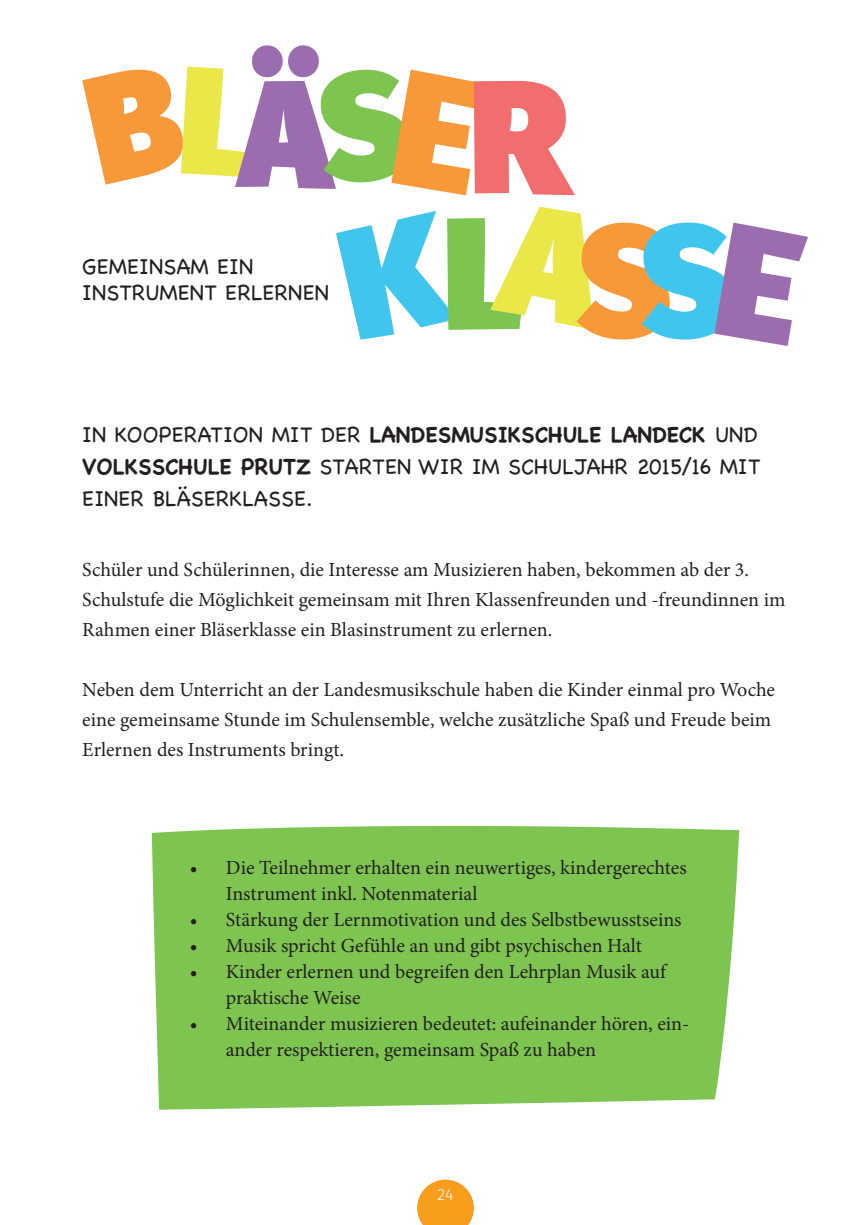
<style>
.page{position:relative;width:857px;height:1225px;background:#fff}
.page>*{position:absolute;margin:0;border:0;box-sizing:border-box;transform-origin:0 0}
.t1{font:22px/32px "Chalkboard";color:#231f20}
.t2{font:20px/30px "Minion Pro";color:#231f20}
.t3{font:300 16px "Fira Sans";color:#fff}
.s1{font-weight:700}
</style>
<div class="page">
<svg style="left:417px;top:1179px;width:56px;height:46px;background:#f9ad41"></svg>
<svg style="left:82px;top:45px;width:492px;height:150px"></svg>
<svg style="left:336px;top:207px;width:471px;height:139px"></svg>
<div style="left:152px;top:826px;width:586px;height:283px;background:#7ec451"></div>
<p class="t1" style="left:82px;top:253px;width:248px;line-height:26.4px">GEMEINSAM EIN<br>INSTRUMENT ERLERNEN</p>
<p class="t1" style="left:82px;top:418px;width:679px">IN KOOPERATION MIT DER <span class="s1">LANDESMUSIKSCHULE LANDECK</span> UND<br><span class="s1">VOLKSSCHULE PRUTZ</span> STARTEN WIR IM SCHULJAHR 2015/16 MIT<br>EINER BLÄSERKLASSE.</p>
<p class="t2" style="left:82px;top:555px;width:704px">Schüler und Schülerinnen, die Interesse am Musizieren haben, bekommen ab der 3.<br>Schulstufe die Möglichkeit gemeinsam mit Ihren Klassenfreunden und -freundinnen im<br>Rahmen einer Bläserklasse ein Blasinstrument zu erlernen.</p>
<p class="t2" style="left:82px;top:675px;width:694px">Neben dem Unterricht an der Landesmusikschule haben die Kinder einmal pro Woche eine gemeinsame Stunde im Schulensemble, welche zusätzliche Spaß und Freude beim<br>Erlernen des Instruments bringt.</p>
<p class="t2" style="left:226px;top:854px;width:462px;line-height:26px;text-indent:-36px">• Die Teilnehmer erhalten ein neuwertiges, kindergerechtes<br>Instrument inkl. Notenmaterial</p>
<p class="t2" style="left:190px;top:904px;width:493px">• Stärkung der Lernmotivation und des Selbstbewusstseins</p>
<p class="t2" style="left:190px;top:930px;width:453px">• Musik spricht Gefühle an und gibt psychischen Halt</p>
<p class="t2" style="left:226px;top:958px;width:441px;line-height:26px;text-indent:-36px">• Kinder erlernen und begreifen den Lehrplan Musik auf praktische Weise</p>
<p class="t2" style="left:226px;top:1010px;width:464px;line-height:26px;text-indent:-36px">• Miteinander musizieren bedeutet: aufeinander hören, ein&shy;ander respektieren, gemeinsam Spaß zu haben</p>
<p class="t3" style="left:437px;top:1183px;width:17px">24</p>
</div>
